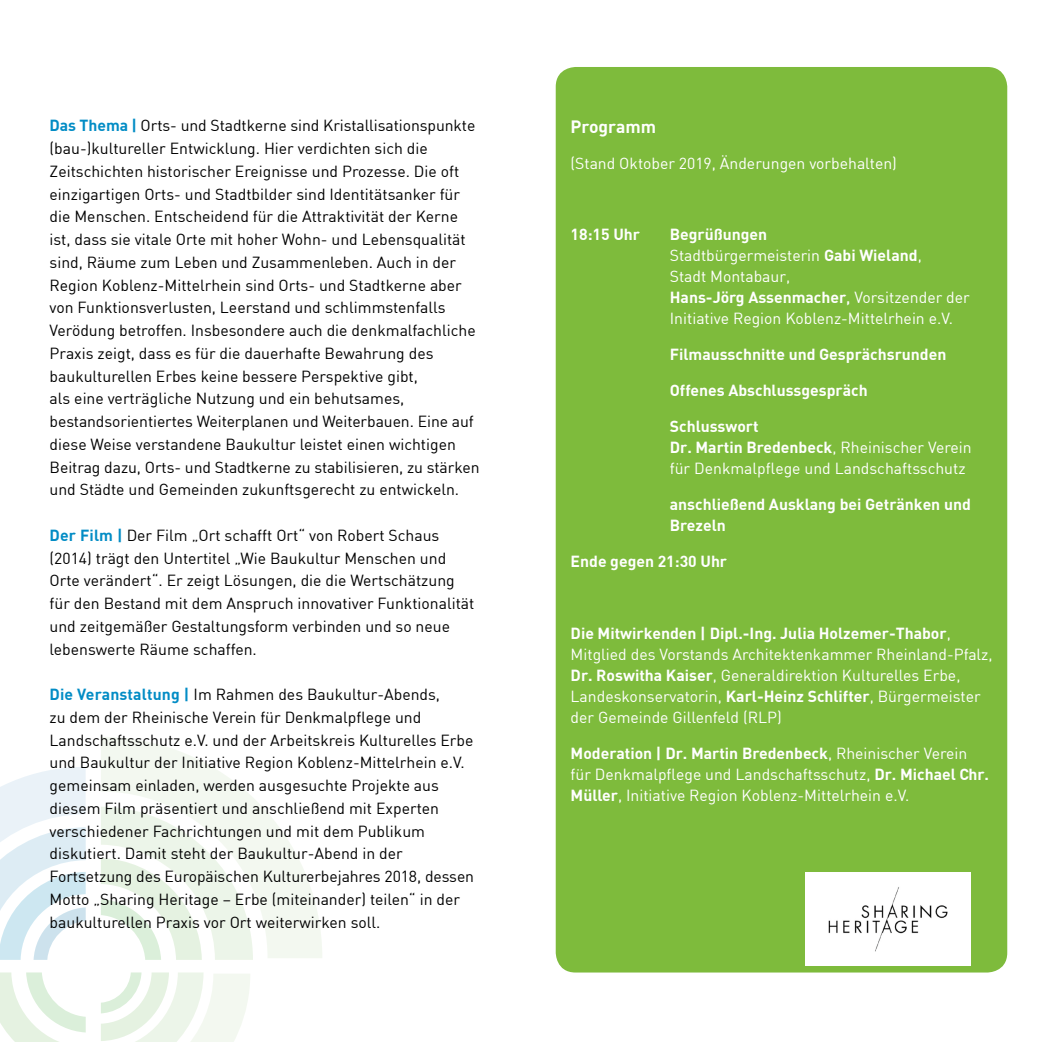
<style>
.page{position:relative;width:1042px;height:1042px;background:#fff}
.page>*{position:absolute;margin:0;border:0;box-sizing:border-box;transform-origin:0 0}
.t1{font:700 17.5px "DIN";color:#fff}
.t2{font:15.75px/22.8px "DIN";color:#000}
.t3{font:15.75px/21px "DIN";color:#fff}
.t4{font:700 15.75px/21px "DIN";color:#fff}
.s1{font-weight:700;color:#028cc5}
.s2{font-weight:700}
.s3{font-weight:500}
</style>
<div class="page">
<svg style="left:0;top:767px;width:86px;height:193px"></svg>
<svg style="left:0;top:972px;width:86px;height:70px"></svg>
<svg style="left:101px;top:737px;width:221px;height:221px;fill:#f3f8f0"></svg>
<svg style="left:101px;top:806px;width:152px;height:154px"></svg>
<svg style="left:101px;top:972px;width:149px;height:70px"></svg>
<div style="left:556px;top:67px;width:451px;height:905px;background:#7ebb3c;border-radius:20px"></div>
<img style="left:806px;top:872px;width:165px;height:93px">
<p class="t2" style="left:50px;top:114px;width:431px"><span class="s1">Das Thema |</span> Orts- und Stadtkerne sind Kristallisationspunkte (bau-)kultureller Entwicklung. Hier verdichten sich die Zeitschichten historischer Ereignisse und Prozesse. Die oft einzigartigen Orts- und Stadtbilder sind Identitätsanker für die Menschen. Entscheidend für die Attraktivität der Kerne ist, dass sie vitale Orte mit hoher Wohn- und Lebensqualität sind, Räume zum Leben und Zusammenleben. Auch in der Region Koblenz-Mittelrhein sind Orts- und Stadtkerne aber von Funktionsverlusten, Leerstand und schlimmstenfalls Verödung betroffen. Insbesondere auch die denkmalfachliche Praxis zeigt, dass es für die dauerhafte Bewahrung des baukulturellen Erbes keine bessere Perspektive gibt,<br>als eine verträgliche Nutzung und ein behutsames, bestandsorientiertes Weiterplanen und Weiterbauen. Eine auf diese Weise verstandene Baukultur leistet einen wichtigen Beitrag dazu, Orts- und Stadtkerne zu stabilisieren, zu stärken und Städte und Gemeinden zukunftsgerecht zu entwickeln.</p>
<p class="t2" style="left:50px;top:523px;width:426px"><span class="s1">Der Film |</span> Der Film „Ort schafft Ort“ von Robert Schaus (2014) trägt den Untertitel „Wie Baukultur Menschen und Orte verändert“. Er zeigt Lösungen, die die Wertschätzung für den Bestand mit dem Anspruch innovativer Funktionalität und zeitgemäßer Gestaltungsform verbinden und so neue lebenswerte Räume schaffen.</p>
<p class="t2" style="left:50px;top:683px;width:426px"><span class="s1">Die Veranstaltung |</span> Im Rahmen des Baukultur-Abends,<br>zu dem der Rheinische Verein für Denkmalpflege und Landschaftsschutz e.V. und der Arbeitskreis Kulturelles Erbe und Baukultur der Initiative Region Koblenz-Mittelrhein e.V. gemeinsam einladen, werden ausgesuchte Projekte aus diesem Film präsentiert und anschließend mit Experten verschiedener Fachrichtungen und mit dem Publikum diskutiert. Damit steht der Baukultur-Abend in der Fortsetzung des Europäischen Kulturerbejahres 2018, dessen Motto „Sharing Heritage – Erbe (miteinander) teilen“ in der baukulturellen Praxis vor Ort weiterwirken soll.</p>
<p class="t1" style="left:570px;top:115px;width:87px">Programm</p>
<p class="t3" style="left:570px;top:152px;width:328px">(Stand Oktober 2019, Änderungen vorbehalten)</p>
<p class="t4" style="left:570px;top:223px;width:71px">18:15 Uhr</p>
<p class="t3" style="left:670px;top:224px;width:301px"><span class="s2">Begrüßungen<br></span>Stadtbürgermeisterin <span class="s2">Gabi Wieland</span>,<br>Stadt Montabaur,<br><span class="s2">Hans-Jörg Assenmacher</span><span class="s3">,</span> Vorsitzender der<br>Initiative Region Koblenz-Mittelrhein e.V.</p>
<p class="t4" style="left:670px;top:343px;width:278px">Filmausschnitte und Gesprächsrunden</p>
<p class="t4" style="left:670px;top:379px;width:199px">Offenes Abschlussgespräch</p>
<p class="t3" style="left:670px;top:416px;width:303px"><span class="s2">Schlusswort<br>Dr. Martin Bredenbeck</span>, Rheinischer Verein für Denkmalpflege und Landschaftsschutz</p>
<p class="t4" style="left:670px;top:493px;width:302px">anschließend Ausklang bei Getränken und<br>Brezeln</p>
<p class="t4" style="left:570px;top:550px;width:158px">Ende gegen 21:30 Uhr</p>
<p class="t3" style="left:570px;top:622px;width:423px"><span class="s2">Die Mitwirkenden | Dipl.-Ing. Julia Holzemer-Thabor</span>, Mitglied des Vorstands Architektenkammer Rheinland-Pfalz, <span class="s2">Dr. Roswitha Kaiser</span>, Generaldirektion Kulturelles Erbe, Landeskonservatorin, <span class="s2">Karl-Heinz Schlifter</span>, Bürgermeister der Gemeinde Gillenfeld (RLP)</p>
<p class="t3" style="left:570px;top:742px;width:420px"><span class="s2">Moderation | Dr. Martin Bredenbeck</span>, Rheinischer Verein für Denkmalpflege und Landschaftsschutz, <span class="s2">Dr. Michael Chr.<br>Müller</span>, Initiative Region Koblenz-Mittelrhein e.V.</p>
</div>
